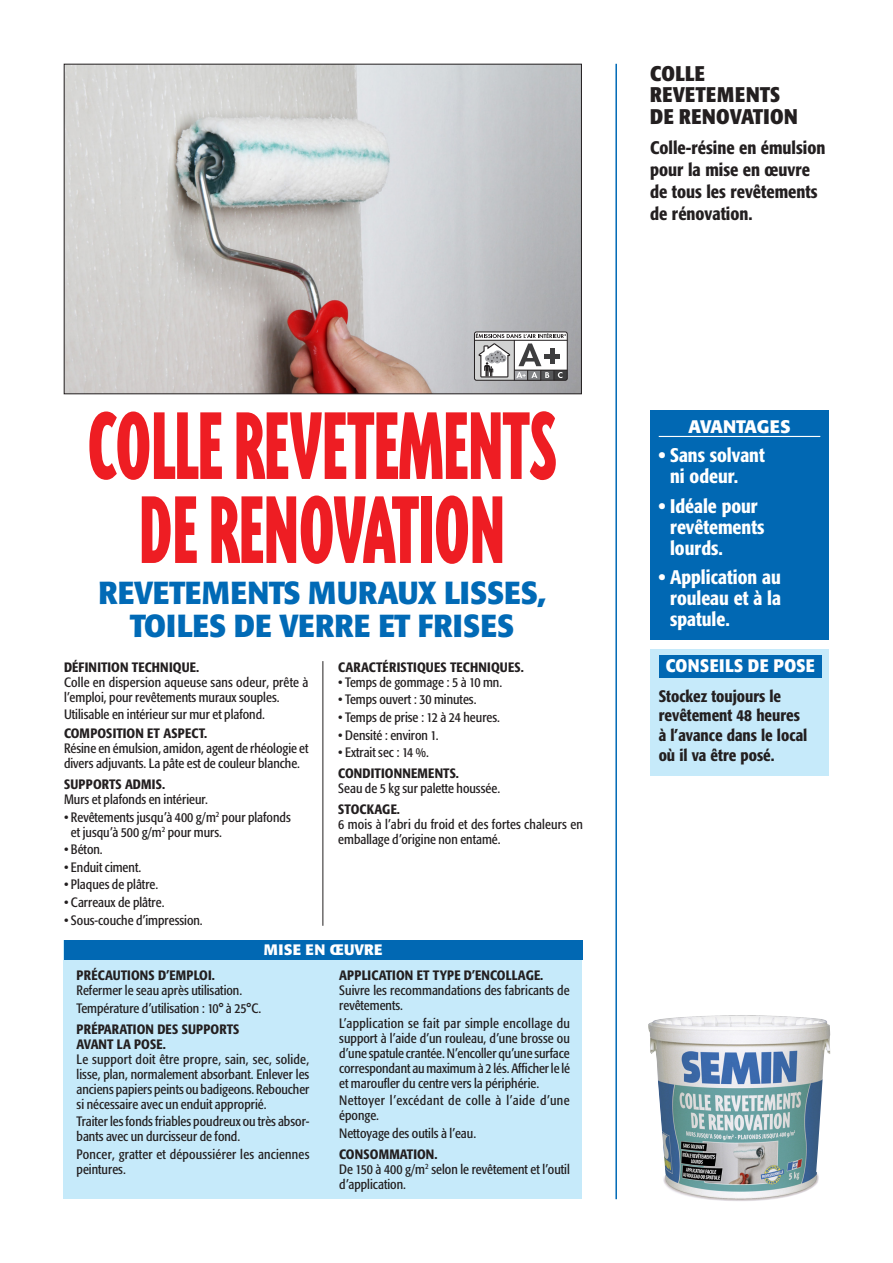
<style>
.page{position:relative;width:893px;height:1263px;background:#fff}
.page>*{position:absolute;margin:0;border:0;box-sizing:border-box;transform-origin:0 0}
.t1{font:900 111px/84px "Triplex Cond";letter-spacing:-.01em;color:#ee1d23;text-align:center;scale:.82 1}
.t2{font:700 31.65px/33px "Formata";color:#016ab6;text-align:center;scale:.95 1}
.t3{font:700 condensed 21px/21.8px "Formata";letter-spacing:.01em;color:#231f20}
.t4{font:500 condensed 19.5px/21px "Formata";color:#fff}
.t5{font:500 condensed 18px/21.8px "Formata";color:#231f20}
.t6{font:700 18px "Formata";letter-spacing:.02em;color:#fff;scale:.9 1}
.t7{font:700 18px "Formata";color:#fff}
.t8{font:500 condensed 16.5px/19.8px "Formata";color:#231f20}
.t9{font:700 15px "Formata";letter-spacing:.02em;color:#fff}
.texte_fiche{font:condensed 13.5px/15px "Formata";color:#231f20}
.titre_texte_fiche{font:500 condensed 13.5px/15px "Formata";letter-spacing:.01em;color:#231f20}
.texte_fiche-2{font:condensed 13.5px/15px "Formata";letter-spacing:.03em;color:#231f20}
</style>
<div class="page">
<hr style="left:322px;top:661px;width:1px;height:265px;background:#231f20">
<img style="left:648px;top:1015px;width:182px;height:186px">
<hr style="left:615px;top:64px;width:2px;height:1135px;background:#016ab6">
<div style="left:64px;top:940px;width:518px;height:259px;background:#c6eafa"></div>
<div style="left:64px;top:940px;width:518px;height:20px;background:#0168b3"></div>
<div style="left:650px;top:410px;width:179px;height:230px;background:#0168b3"></div>
<hr style="left:659px;top:436px;width:161px;height:1px;background:#fff">
<div style="left:650px;top:649px;width:179px;height:126px;background:#c6eafa"></div>
<div style="left:659px;top:655px;width:163px;height:22px;background:#0168b3"></div>
<img style="left:66px;top:66px;width:514px;height:326px">
<div style="left:474px;top:332px;width:94px;height:49px;border:1px solid #231f20;border-radius:2px"></div>
<svg style="left:473px;top:333px;width:94px;height:47px"></svg>
<hr style="left:544px;top:354px;width:16px;height:4px;background:#3e3e3f">
<hr style="left:550px;top:348px;width:4px;height:16px;background:#3e3e3f">
<p class="t3" style="left:650px;top:62px;width:149px">COLLE<br>REVETEMENTS<br>DE RENOVATION</p>
<p class="t5" style="left:650px;top:137px;width:177px">Colle-résine en émulsion pour la mise en œuvre de tous les revêtements de rénovation.</p>
<p class="t1" style="left:87px;top:407px;width:574px">COLLE REVETEMENTS<br>DE RENOVATION</p>
<p class="t2" style="left:98px;top:576px;width:472px">REVETEMENTS MURAUX LISSES,<br>TOILES DE VERRE ET FRISES</p>
<p class="titre_texte_fiche" style="left:64px;top:659px;width:137px">DÉFINITION TECHNIQUE.</p>
<p class="texte_fiche" style="left:64px;top:675px;width:246px">Colle en dispersion aqueuse sans odeur, prête à l’emploi, pour revêtements muraux souples.</p>
<p class="texte_fiche" style="left:64px;top:707px;width:202px">Utilisable en intérieur sur mur et plafond.</p>
<p class="titre_texte_fiche" style="left:64px;top:726px;width:145px">COMPOSITION ET ASPECT.</p>
<p class="texte_fiche" style="left:64px;top:741px;width:246px">Résine en émulsion, amidon, agent de rhéologie et divers adjuvants. La pâte est de couleur blanche.</p>
<p class="titre_texte_fiche" style="left:64px;top:777px;width:103px">SUPPORTS ADMIS.</p>
<p class="texte_fiche" style="left:64px;top:792px;width:145px">Murs et plafonds en intérieur.</p>
<p class="texte_fiche" style="left:71px;top:809px;width:221px;text-indent:-7px">• Revêtements jusqu’à 400 g/m<sup>2</sup> pour plafonds et jusqu’à 500 g/m<sup>2</sup> pour murs.</p>
<p class="texte_fiche" style="left:64px;top:842px;width:40px">• Béton.</p>
<p class="texte_fiche" style="left:64px;top:860px;width:79px">• Enduit ciment.</p>
<p class="texte_fiche" style="left:64px;top:877px;width:96px">• Plaques de plâtre.</p>
<p class="texte_fiche" style="left:64px;top:895px;width:102px">• Carreaux de plâtre.</p>
<p class="texte_fiche" style="left:64px;top:912px;width:140px">• Sous-couche d’impression.</p>
<p class="titre_texte_fiche" style="left:338px;top:659px;width:187px">CARACTÉRISTIQUES TECHNIQUES.</p>
<p class="texte_fiche" style="left:338px;top:675px;width:165px">• Temps de gommage : 5 à 10 mn.</p>
<p class="texte_fiche" style="left:338px;top:692px;width:140px">• Temps ouvert : 30 minutes.</p>
<p class="texte_fiche" style="left:338px;top:710px;width:163px">• Temps de prise : 12 à 24 heures.</p>
<p class="texte_fiche" style="left:338px;top:727px;width:102px">• Densité : environ 1.</p>
<p class="texte_fiche" style="left:338px;top:745px;width:92px">• Extrait sec : 14 %.</p>
<p class="titre_texte_fiche" style="left:338px;top:766px;width:122px">CONDITIONNEMENTS.</p>
<p class="texte_fiche" style="left:338px;top:781px;width:163px">Seau de 5 kg sur palette houssée.</p>
<p class="titre_texte_fiche" style="left:338px;top:802px;width:63px">STOCKAGE.</p>
<p class="texte_fiche" style="left:338px;top:817px;width:246px">6 mois à l’abri du froid et des fortes chaleurs en emballage d’origine non entamé.</p>
<p class="t9" style="left:264px;top:940px;width:120px">MISE EN ŒUVRE</p>
<p class="titre_texte_fiche" style="left:77px;top:968px;width:140px">PRÉCAUTIONS D’EMPLOI.</p>
<p class="texte_fiche" style="left:77px;top:983px;width:167px">Refermer le seau après utilisation.</p>
<p class="texte_fiche" style="left:77px;top:1000px;width:186px">Température d’utilisation : 10° à 25°C.</p>
<p class="titre_texte_fiche" style="left:77px;top:1021px;width:164px">PRÉPARATION DES SUPPORTS<br>AVANT LA POSE.</p>
<p class="texte_fiche" style="left:77px;top:1051px;width:234px;text-align:justify">Le support doit être propre, sain, sec, solide, lisse, plan, normalement absorbant. Enlever les anciens papiers peints ou badigeons. Reboucher si nécessaire avec un enduit approprié.</p>
<p class="texte_fiche" style="left:77px;top:1114px;width:234px">Traiter les fonds friables poudreux ou très absor&shy;bants avec un durcisseur de fond.</p>
<p class="texte_fiche" style="left:77px;top:1146px;width:234px">Poncer, gratter et dépoussiérer les anciennes peintures.</p>
<p class="titre_texte_fiche" style="left:339px;top:968px;width:206px">APPLICATION ET TYPE D’ENCOLLAGE.</p>
<p class="texte_fiche" style="left:339px;top:983px;width:232px">Suivre les recommandations des fabricants de revêtements.</p>
<p class="texte_fiche" style="left:339px;top:1015px;width:232px;text-align:justify">L’application se fait par simple encollage du support à l’aide d’un rouleau, d’une brosse ou d’une spatule crantée. N’encoller qu’une surface correspondant au maximum à 2 lés. Afficher le lé et maroufler du centre vers la périphérie.</p>
<p class="texte_fiche-2" style="left:339px;top:1093px;width:232px">Nettoyer l’excédant de colle à l’aide d’une éponge.</p>
<p class="texte_fiche" style="left:339px;top:1125px;width:138px">Nettoyage des outils à l’eau.</p>
<p class="titre_texte_fiche" style="left:339px;top:1146px;width:100px">CONSOMMATION.</p>
<p class="texte_fiche" style="left:339px;top:1161px;width:232px">De 150 à 400 g/m<sup>2</sup> selon le revêtement et l’outil d’application.</p>
<p class="t7" style="left:688px;top:415px;width:104px">AVANTAGES</p>
<p class="t4" style="left:670px;top:445px;width:96px;text-indent:-11px">• Sans solvant ni odeur.</p>
<p class="t4" style="left:670px;top:495px;width:96px;text-indent:-11px">• Idéale pour revêtements lourds.</p>
<p class="t4" style="left:670px;top:567px;width:112px;text-align:justify;text-indent:-11px">• Application au rouleau et à la spatule.</p>
<p class="t6" style="left:666px;top:654px;width:167px">CONSEILS DE POSE</p>
<p class="t8" style="left:659px;top:686px;width:150px">Stockez toujours le revêtement 48 heures à l’avance dans le local où il va être posé.</p>
</div>
